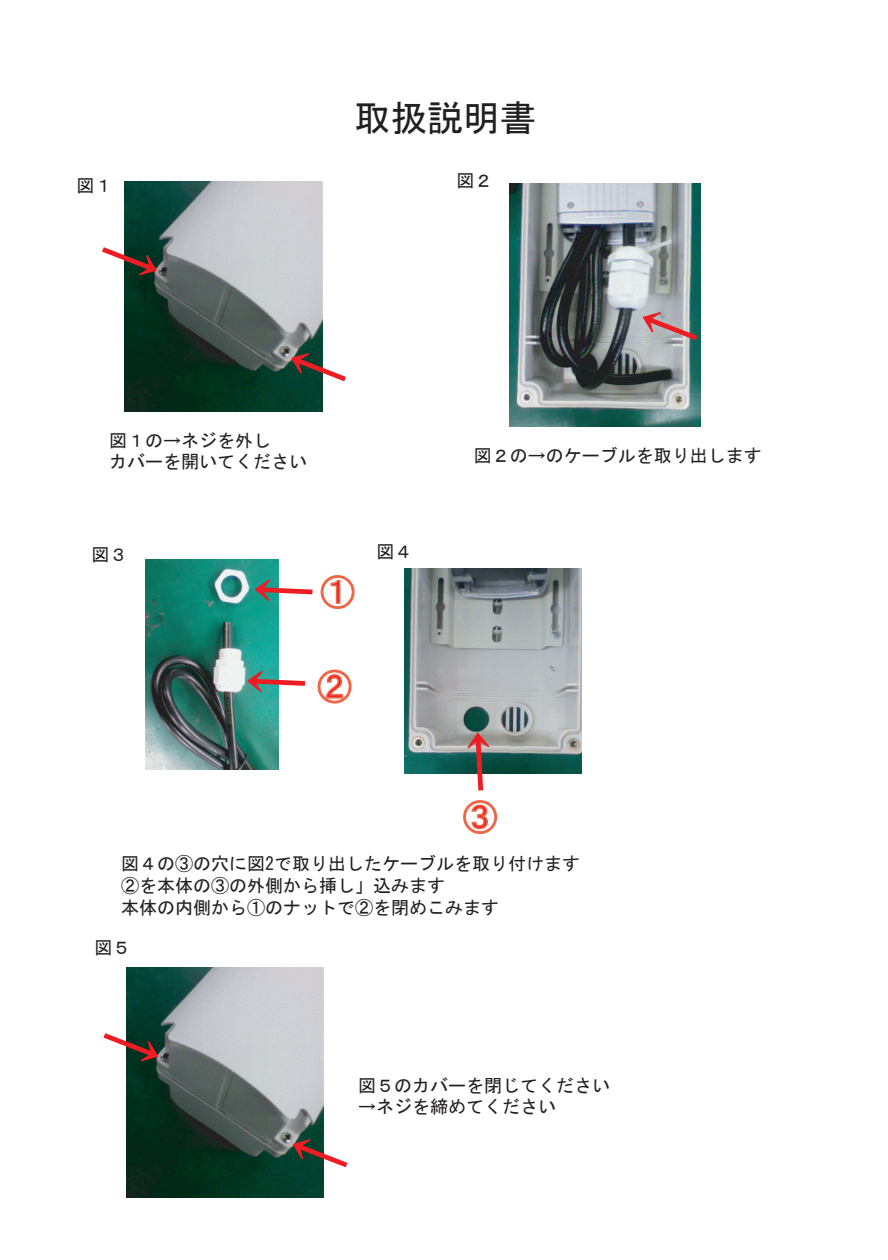
<style>
.page{position:relative;width:888px;height:1260px;background:#fff}
.page>*{position:absolute;margin:0;border:0;box-sizing:border-box;transform-origin:0 0}
.t1{font:36.45px "MS Gothic";color:#231f20}
.t2{font:33.75px "MS Gothic";color:#ee1d23}
.t3{font:18px/21.6px "MS Gothic";color:#231f20}
</style>
<div class="page">
<img style="left:146px;top:559px;width:133px;height:211px">
<img style="left:404px;top:569px;width:178px;height:204px">
<img style="left:124px;top:181px;width:198px;height:230px">
<img style="left:126px;top:967px;width:198px;height:230px">
<img style="left:509px;top:184px;width:192px;height:243px">
<svg style="left:320px;top:575px;width:35px;height:34px"></svg>
<svg style="left:317px;top:669px;width:35px;height:35px"></svg>
<svg style="left:463px;top:800px;width:35px;height:34px"></svg>
<svg style="left:124px;top:239px;width:37px;height:42px;background:#083728"></svg>
<svg style="left:287px;top:348px;width:36px;height:42px;background:#0e4937"></svg>
<svg style="left:126px;top:1025px;width:37px;height:42px;background:#083728"></svg>
<svg style="left:288px;top:1134px;width:36px;height:42px;background:#0f4937"></svg>
<svg style="left:254px;top:579px;width:25px;height:24px"></svg>
<svg style="left:247px;top:670px;width:32px;height:25px"></svg>
<svg style="left:466px;top:732px;width:26px;height:42px"></svg>
<svg style="left:638px;top:307px;width:63px;height:42px;background:#99adae"></svg>
<p class="t3" style="left:76px;top:175px;width:37px">図１</p>
<h1 class="t1" style="left:354px;top:100px;width:184px">取扱説明書</h1>
<p class="t3" style="left:457px;top:170px;width:37px">図２</p>
<p class="t3" style="left:109px;top:429px;width:199px">図１の→ネジを外し　カバーを開いてください</p>
<p class="t3" style="left:91px;top:544px;width:37px">図３</p>
<h2 class="t2" style="left:321px;top:575px;width:35px">①</h2>
<p class="t3" style="left:377px;top:541px;width:37px">図４</p>
<h2 class="t2" style="left:318px;top:670px;width:35px">②</h2>
<p class="t3" style="left:474px;top:445px;width:289px">図２の→のケーブルを取り出します</p>
<h2 class="t2" style="left:463px;top:800px;width:35px">③</h2>
<p class="t3" style="left:121px;top:853px;width:460px">図４の③の穴に図2で取り出したケーブルを取り付けます<br>②を本体の③の外側から挿し」込みます<br>本体の内側から①のナットで②を閉めこみます</p>
<p class="t3" style="left:95px;top:937px;width:37px">図５</p>
<p class="t3" style="left:358px;top:1074px;width:254px">図５のカバーを閉じてください</p>
<p class="t3" style="left:358px;top:1096px;width:218px">→ネジを締めてください　</p>
</div>
